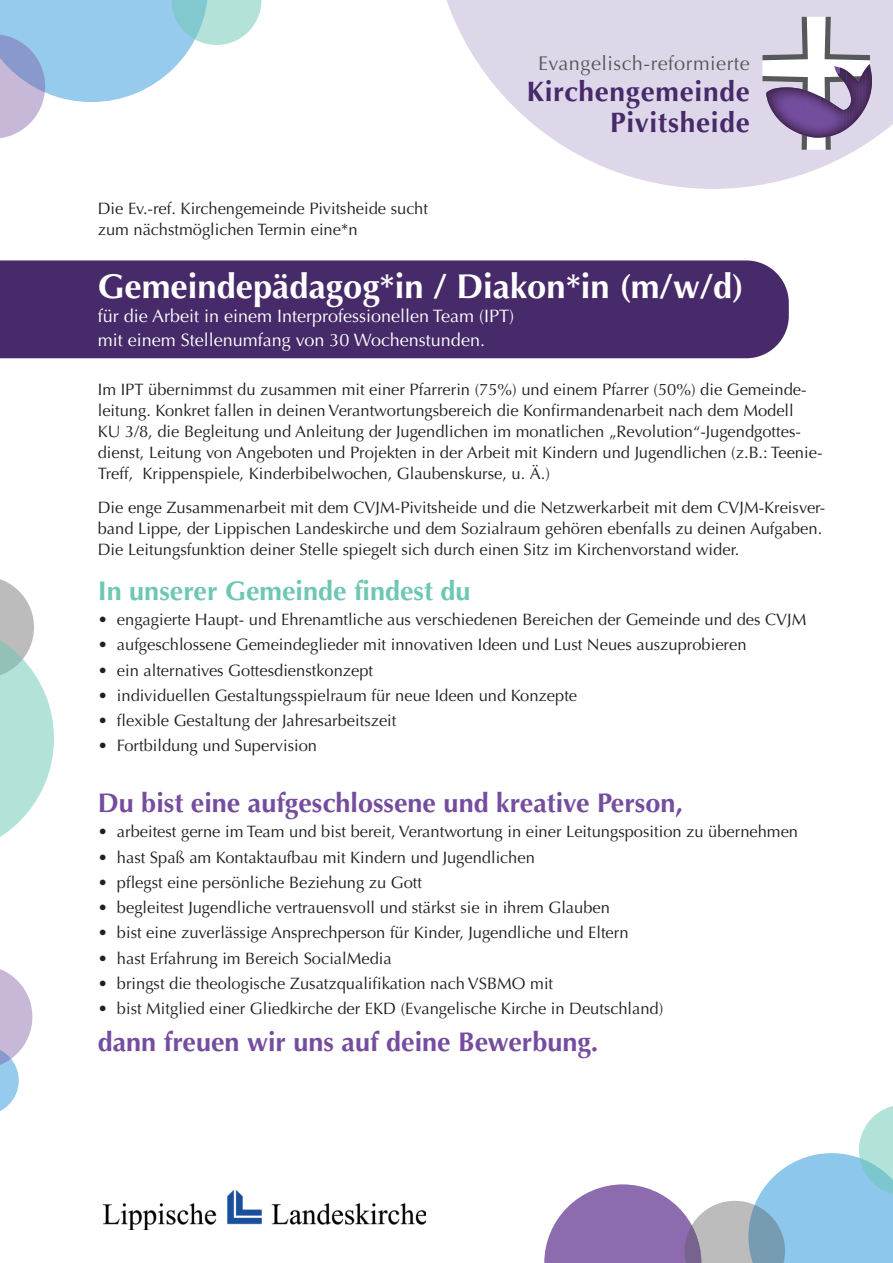
<style>
.page{position:relative;width:893px;height:1263px;background:#fff}
.page>*{position:absolute;margin:0;border:0;box-sizing:border-box;transform-origin:0 0}
.t1{font:700 34.5px "Optima";color:#fff}
.t2{font:700 28.2px/31.2px "Optima";letter-spacing:.025em;color:#472a69;text-align:right}
.t3{font:700 27px "Optima";color:#754d9f}
.t4{font:700 27px "Optima";color:#6dc7b4}
.t5{font:19.95px "Optima";letter-spacing:.025em;color:#57585a}
.t6{font:18px/24px "Optima";color:#fff}
.t7{font:16.5px/21px "Optima";color:#231f20}
</style>
<div class="page">
<div style="left:0;top:260px;width:789px;height:98px;background:#472a69"></div>
<svg style="left:446px;top:0;width:447px;height:189px;fill:#ded7ea"></svg>
<svg style="left:762px;top:17px;width:111px;height:133px"></svg>
<svg style="left:0;top:969px;width:32px;height:142px"></svg>
<svg style="left:0;top:0;width:261px;height:139px"></svg>
<svg style="left:544px;top:1106px;width:349px;height:157px"></svg>
<svg style="left:0;top:579px;width:54px;height:258px"></svg>
<img style="left:104px;top:1190px;width:322px;height:39px">
<p class="t5" style="left:538px;top:51px;width:213px">Evangelisch-reformierte</p>
<h2 class="t2" style="left:527px;top:76px;width:225px">Kirchengemeinde<br>Pivitsheide</h2>
<p class="t7" style="left:98px;top:198px;width:332px">Die Ev.-ref. Kirchengemeinde Pivitsheide sucht zum nächstmöglichen Termin eine*n</p>
<h1 class="t1" style="left:98px;top:266px;width:648px">Gemeindepädagog*in / Diakon*in (m/w/d)</h1>
<p class="t6" style="left:98px;top:304px;width:418px">für die Arbeit in einem Interprofessionellen Team (IPT) mit einem Stellenumfang von 30 Wochenstunden.</p>
<p class="t7" style="left:98px;top:379px;width:726px">Im IPT übernimmst du zusammen mit einer Pfarrerin (75%) und einem Pfarrer (50%) die Gemeinde&shy;leitung. Konkret fallen in deinen Verantwortungsbereich die Konfirmandenarbeit nach dem Modell<br>KU 3/8, die Begleitung und Anleitung der Jugendlichen im monatlichen „Revolution“-Jugendgottes&shy;dienst, Leitung von Angeboten und Projekten in der Arbeit mit Kindern und Jugendlichen (z.B.: Teenie-Treff, Krippenspiele, Kinderbibelwochen, Glaubenskurse, u. Ä.)</p>
<p class="t7" style="left:98px;top:497px;width:729px">Die enge Zusammenarbeit mit dem CVJM-Pivitsheide und die Netzwerkarbeit mit dem CVJM-Kreisver&shy;band Lippe, der Lippischen Landeskirche und dem Sozialraum gehören ebenfalls zu deinen Aufgaben.<br>Die Leitungsfunktion deiner Stelle spiegelt sich durch einen Sitz im Kirchenvorstand wider.</p>
<h3 class="t4" style="left:98px;top:575px;width:374px">In unserer Gemeinde findest du</h3>
<p class="t7" style="left:98px;top:609px;width:710px">• engagierte Haupt- und Ehrenamtliche aus verschiedenen Bereichen der Gemeinde und des CVJM</p>
<p class="t7" style="left:98px;top:635px;width:650px">• aufgeschlossene Gemeindeglieder mit innovativen Ideen und Lust Neues auszuprobieren</p>
<p class="t7" style="left:98px;top:660px;width:277px">• ein alternatives Gottesdienstkonzept</p>
<p class="t7" style="left:98px;top:685px;width:481px">• individuellen Gestaltungsspielraum für neue Ideen und Konzepte</p>
<p class="t7" style="left:98px;top:710px;width:300px">• flexible Gestaltung der Jahresarbeitszeit</p>
<p class="t7" style="left:98px;top:736px;width:221px">• Fortbildung und Supervision</p>
<h3 class="t3" style="left:98px;top:787px;width:587px">Du bist eine aufgeschlossene und kreative Person,</h3>
<p class="t7" style="left:98px;top:822px;width:702px">• arbeitest gerne im Team und bist bereit, Verantwortung in einer Leitungsposition zu übernehmen</p>
<p class="t7" style="left:98px;top:847px;width:439px">• hast Spaß am Kontaktaufbau mit Kindern und Jugendlichen</p>
<p class="t7" style="left:98px;top:872px;width:326px">• pflegst eine persönliche Beziehung zu Gott</p>
<p class="t7" style="left:98px;top:897px;width:514px">• begleitest Jugendliche vertrauensvoll und stärkst sie in ihrem Glauben</p>
<p class="t7" style="left:98px;top:922px;width:532px">• bist eine zuverlässige Ansprechperson für Kinder, Jugendliche und Eltern</p>
<p class="t7" style="left:98px;top:948px;width:295px">• hast Erfahrung im Bereich SocialMedia</p>
<p class="t7" style="left:98px;top:973px;width:457px">• bringst die theologische Zusatzqualifikation nach VSBMO mit</p>
<p class="t7" style="left:98px;top:998px;width:567px">• bist Mitglied einer Gliedkirche der EKD (Evangelische Kirche in Deutschland)</p>
<h3 class="t3" style="left:98px;top:1026px;width:502px">dann freuen wir uns auf deine Bewerbung.</h3>
</div>
